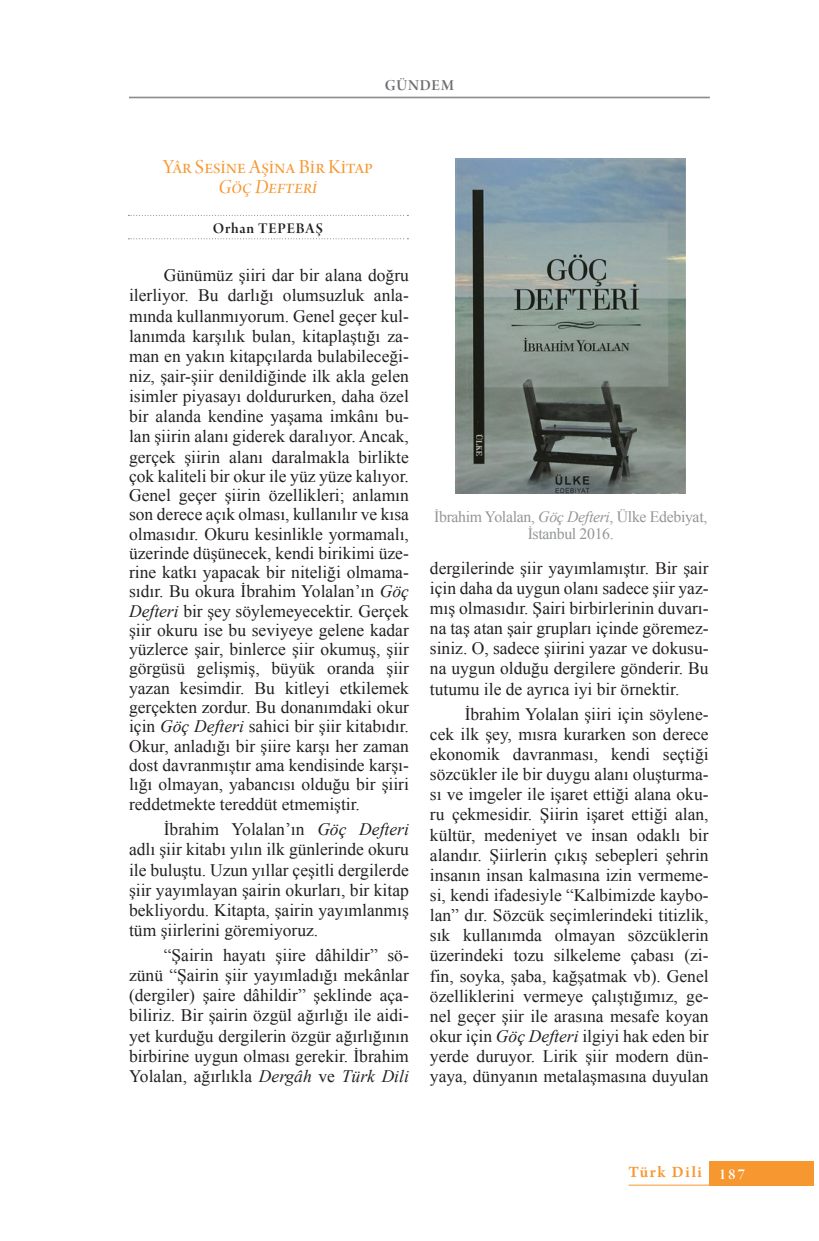
<style>
.page{position:relative;width:819px;height:1241px;background:#fff}
.page>*{position:absolute;margin:0;border:0;box-sizing:border-box;transform-origin:0 0}
.t1{font:21px/19.2px "Arno Pro Display";color:#f79730;text-align:center}
.t2{font:17.5px/20.1px "Times New Roman";color:#231f20;text-align:justify}
.t3{font:600 16.62px "Arno Pro";letter-spacing:.1em;color:#f79730}
.t4{font:16.1px "Arno Pro Smbd Display";letter-spacing:.05em;color:#6c6d70}
.t5{font:15.75px/17.5px "Times New Roman";letter-spacing:-.02em;color:#939598;text-align:center}
.ÖYKÜ_YAZARI{font:15.75px "Arno Pro Smbd Display";letter-spacing:.05em;color:#231f20}
.s1{font-family:"Arno Pro Italic Display"}
.s2{font-style:italic}
</style>
<div class="page">
<hr style="left:129px;top:97px;width:580px;height:1px;background:#808285">
<div style="left:709px;top:1160px;width:105px;height:25px;background:#f79730"></div>
<hr style="left:628px;top:1184px;width:81px;height:1px;background:#f79730">
<svg style="left:128px;top:238px;width:280px;height:1px"></svg>
<svg style="left:128px;top:215px;width:280px;height:1px"></svg>
<img style="left:456px;top:159px;width:230px;height:335px">
<p class="t4" style="left:385px;top:76px;width:71px">GÜNDEM</p>
<p class="t1" style="left:163px;top:159px;width:211px">Yâr Sesine Aşina Bir Kitap<br><span class="s1">Göç Defteri</span></p>
<p class="ÖYKÜ_YAZARI" style="left:213px;top:219px;width:111px">Orhan TEPEBAŞ</p>
<p class="t2" style="left:129px;top:265px;width:281px;line-height:19.6px;text-indent:35px">Günümüz şiiri dar bir alana doğru ilerliyor. Bu darlığı olumsuzluk anla&shy;mında kullanmıyorum. Genel geçer kul&shy;lanımda karşılık bulan, kitaplaştığı za&shy;man en yakın kitapçılarda bulabileceği&shy;niz, şair-şiir denildiğinde ilk akla gelen isimler piyasayı doldururken, daha özel bir alanda kendine yaşama imkânı bu&shy;lan şiirin alanı giderek daralıyor. Ancak, gerçek şiirin alanı daralmakla birlikte çok kaliteli bir okur ile yüz yüze kalıyor.<br>Genel geçer şiirin özellikleri; anlamın son derece açık olması, kullanılır ve kısa olmasıdır. Okuru kesinlikle yormamalı, üzerinde düşünecek, kendi birikimi üze&shy;rine katkı yapacak bir niteliği olmama&shy;sıdır. Bu okura İbrahim Yolalan’ın <span class="s2">Göç Defteri</span> bir şey söylemeyecektir. Gerçek şiir okuru ise bu seviyeye gelene kadar yüzlerce şair, binlerce şiir okumuş, şiir görgüsü gelişmiş, büyük oranda şiir yazan kesimdir. Bu kitleyi etkilemek gerçekten zordur. Bu donanımdaki okur için <span class="s2">Göç Defteri</span> sahici bir şiir kitabıdır.<br>Okur, anladığı bir şiire karşı her zaman dost davranmıştır ama kendisinde karşı&shy;lığı olmayan, yabancısı olduğu bir şiiri reddetmekte tereddüt etmemiştir.</p>
<p class="t2" style="left:129px;top:819px;width:281px;text-indent:35px">İbrahim Yolalan’ın <span class="s2">Göç Defteri </span>adlı şiir kitabı yılın ilk günlerinde okuru ile buluştu. Uzun yıllar çeşitli dergilerde şiir yayımlayan şairin okurları, bir kitap bekliyordu. Kitapta, şairin yayımlanmış tüm şiirlerini göremiyoruz.</p>
<p class="t2" style="left:129px;top:944px;width:281px;text-indent:35px">“Şairin hayatı şiire dâhildir” sö&shy;zünü “Şairin şiir yayımladığı mekânlar (dergiler) şaire dâhildir” şeklinde aça&shy;biliriz. Bir şairin özgül ağırlığı ile aidi&shy;yet kurduğu dergilerin özgür ağırlığının birbirine uygun olması gerekir. İbrahim Yolalan, ağırlıkla <span class="s2">Dergâh</span> ve <span class="s2">Türk Dili</span></p>
<p class="t5" style="left:434px;top:507px;width:274px">İbrahim Yolalan, <span class="s2">Göç Defteri</span>, Ülke Edebiyat,<br>İstanbul 2016.</p>
<p class="t2" style="left:430px;top:557px;width:280px">dergilerinde şiir yayımlamıştır. Bir şair için daha da uygun olanı sadece şiir yaz&shy;mış olmasıdır. Şairi birbirlerinin duvarı&shy;na taş atan şair grupları içinde göremez&shy;siniz. O, sadece şiirini yazar ve dokusu&shy;na uygun olduğu dergilere gönderir. Bu tutumu ile de ayrıca iyi bir örnektir.</p>
<p class="t2" style="left:430px;top:703px;width:280px;text-indent:35px">İbrahim Yolalan şiiri için söylene&shy;cek ilk şey, mısra kurarken son derece ekonomik davranması, kendi seçtiği sözcükler ile bir duygu alanı oluşturma&shy;sı ve imgeler ile işaret ettiği alana oku&shy;ru çekmesidir. Şiirin işaret ettiği alan, kültür, medeniyet ve insan odaklı bir alandır. Şiirlerin çıkış sebepleri şehrin insanın insan kalmasına izin vermeme&shy;si, kendi ifadesiyle “Kalbimizde kaybo&shy;lan” dır. Sözcük seçimlerindeki titizlik, sık kullanımda olmayan sözcüklerin üzerindeki tozu silkeleme çabası (zi&shy;fin, soyka, şaba, kağşatmak vb). Genel özelliklerini vermeye çalıştığımız, ge&shy;nel geçer şiir ile arasına mesafe koyan okur için <span class="s2">Göç Defteri</span> ilgiyi hak eden bir yerde duruyor. Lirik şiir modern dün&shy;yaya, dünyanın metalaşmasına duyulan</p>
<p class="t3" style="left:628px;top:1162px;width:118px">Türk Dili <sub>187</sub></p>
</div>
